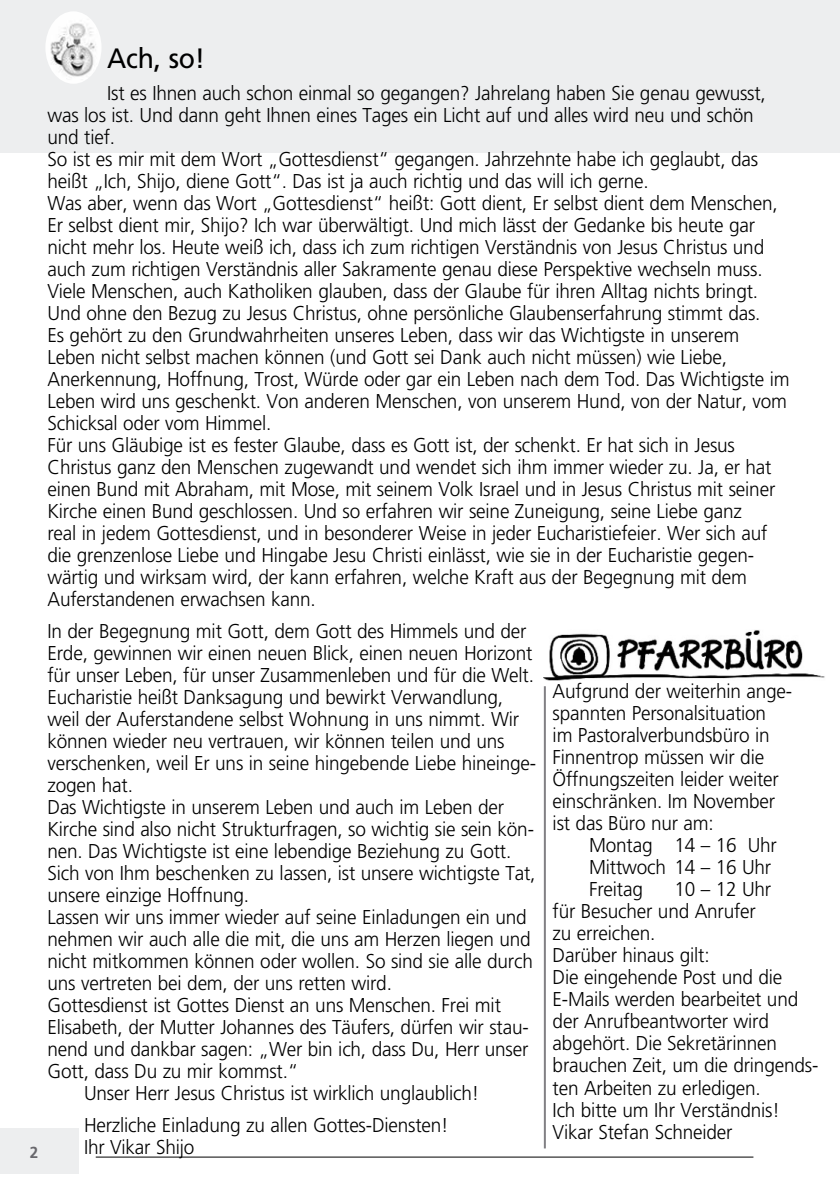
<style>
.page{position:relative;width:840px;height:1191px;background:#fff}
.page>*{position:absolute;margin:0;border:0;box-sizing:border-box;transform-origin:0 0}
.t1{font:28px "Frutiger";color:#000;scale:.95 1}
.t2{font:300 20px/22px "Frutiger";letter-spacing:-.01em;color:#000;scale:.95 1}
.t3{font:700 16px "Frutiger";color:#68676c;scale:.95 1}
</style>
<div class="page">
<hr style="left:96px;top:1156px;width:657px;height:1px;background:#000">
<div style="left:0;top:0;width:839px;height:152px;background:#edeeef"></div>
<div style="left:0;top:1128px;width:79px;height:46px;background:#edeeef"></div>
<img style="left:543px;top:630px;width:282px;height:51px">
<hr style="left:543px;top:686px;width:2px;height:462px;background:#818084">
<img style="left:46px;top:11px;width:55px;height:73px">
<p class="t3" style="left:30px;top:1143px;width:10px">2</p>
<h1 class="t1" style="left:107px;top:42px;width:105px">Ach, so!</h1>
<p class="t2" style="left:47px;top:82px;width:782px;text-indent:60px">Ist es Ihnen auch schon einmal so gegangen? Jahrelang haben Sie genau gewusst, was los ist. Und dann geht Ihnen eines Tages ein Licht auf und alles wird neu und schön und tief.<br>So ist es mir mit dem Wort „Gottesdienst“ gegangen. Jahrzehnte habe ich geglaubt, das heißt „Ich, Shijo, diene Gott“. Das ist ja auch richtig und das will ich gerne.<br>Was aber, wenn das Wort „Gottesdienst“ heißt: Gott dient, Er selbst dient dem Menschen, Er selbst dient mir, Shijo? Ich war überwältigt. Und mich lässt der Gedanke bis heute gar nicht mehr los. Heute weiß ich, dass ich zum richtigen Verständnis von Jesus Christus und auch zum richtigen Verständnis aller Sakramente genau diese Perspektive wechseln muss.<br>Viele Menschen, auch Katholiken glauben, dass der Glaube für ihren Alltag nichts bringt.<br>Und ohne den Bezug zu Jesus Christus, ohne persönliche Glaubenserfahrung stimmt das.<br>Es gehört zu den Grundwahrheiten unseres Leben, dass wir das Wichtigste in unserem Leben nicht selbst machen können (und Gott sei Dank auch nicht müssen) wie Liebe, Anerkennung, Hoffnung, Trost, Würde oder gar ein Leben nach dem Tod. Das Wichtigste im Leben wird uns geschenkt. Von anderen Menschen, von unserem Hund, von der Natur, vom Schicksal oder vom Himmel.<br>Für uns Gläubige ist es fester Glaube, dass es Gott ist, der schenkt. Er hat sich in Jesus Christus ganz den Menschen zugewandt und wendet sich ihm immer wieder zu. Ja, er hat einen Bund mit Abraham, mit Mose, mit seinem Volk Israel und in Jesus Christus mit seiner Kirche einen Bund geschlossen. Und so erfahren wir seine Zuneigung, seine Liebe ganz<br>real in jedem Gottesdienst, und in besonderer Weise in jeder Eucharistiefeier. Wer sich auf die grenzenlose Liebe und Hingabe Jesu Christi einlässt, wie sie in der Eucharistie gegen&shy;wärtig und wirksam wird, der kann erfahren, welche Kraft aus der Begegnung mit dem Auferstandenen erwachsen kann.</p>
<p class="t2" style="left:47px;top:620px;width:505px">In der Begegnung mit Gott, dem Gott des Himmels und der</p>
<p class="t2" style="left:47px;top:642px;width:511px">Erde, gewinnen wir einen neuen Blick, einen neuen Horizont</p>
<p class="t2" style="left:47px;top:664px;width:513px">für unser Leben, für unser Zusammenleben und für die Welt.</p>
<p class="t2" style="left:47px;top:686px;width:481px">Eucharistie heißt Danksagung und bewirkt Verwandlung,</p>
<p class="t2" style="left:47px;top:708px;width:497px">weil der Auferstandene selbst Wohnung in uns nimmt. Wir</p>
<p class="t2" style="left:47px;top:730px;width:482px">können wieder neu vertrauen, wir können teilen und uns</p>
<p class="t2" style="left:47px;top:752px;width:515px">verschenken, weil Er uns in seine hingebende Liebe hineinge-</p>
<p class="t2" style="left:47px;top:774px;width:91px">zogen hat.</p>
<p class="t2" style="left:47px;top:796px;width:482px">Das Wichtigste in unserem Leben und auch im Leben der</p>
<p class="t2" style="left:47px;top:818px;width:513px">Kirche sind also nicht Strukturfragen, so wichtig sie sein kön-</p>
<p class="t2" style="left:47px;top:840px;width:489px">nen. Das Wichtigste ist eine lebendige Beziehung zu Gott.</p>
<p class="t2" style="left:47px;top:862px;width:515px">Sich von Ihm beschenken zu lassen, ist unsere wichtigste Tat,</p>
<p class="t2" style="left:47px;top:884px;width:214px">unsere einzige Hoffnung.</p>
<p class="t2" style="left:47px;top:906px;width:505px">Lassen wir uns immer wieder auf seine Einladungen ein und</p>
<p class="t2" style="left:47px;top:928px;width:510px">nehmen wir auch alle die mit, die uns am Herzen liegen und</p>
<p class="t2" style="left:47px;top:950px;width:512px">nicht mitkommen können oder wollen. So sind sie alle durch</p>
<p class="t2" style="left:47px;top:972px;width:364px">uns vertreten bei dem, der uns retten wird.</p>
<p class="t2" style="left:47px;top:994px;width:478px">Gottesdienst ist Gottes Dienst an uns Menschen. Frei mit</p>
<p class="t2" style="left:47px;top:1016px;width:508px">Elisabeth, der Mutter Johannes des Täufers, dürfen wir stau-</p>
<p class="t2" style="left:47px;top:1038px;width:507px">nend und dankbar sagen: „Wer bin ich, dass Du, Herr unser</p>
<p class="t2" style="left:47px;top:1060px;width:265px">Gott, dass Du zu mir kommst.“</p>
<p class="t2" style="left:84px;top:1082px;width:417px">Unser Herr Jesus Christus ist wirklich unglaublich!</p>
<p class="t2" style="left:84px;top:1114px;width:385px">Herzliche Einladung zu allen Gottes-Diensten!<br>Ihr Vikar Shijo</p>
<p class="t2" style="left:552px;top:680px;width:253px">Aufgrund der weiterhin ange&shy;spannten Personalsituation<br>im Pastoralverbundsbüro in<br>Finnentrop müssen wir die<br>Öffnungszeiten leider weiter einschränken. Im November ist das Büro nur am:</p>
<p class="t2" style="left:588px;top:834px;width:199px">Montag 14 – 16 Uhr<br>Mittwoch 14 – 16 Uhr<br>Freitag</p>
<p class="t2" style="left:552px;top:878px;width:281px;text-indent:122px">10 – 12 Uhr<br>für Besucher und Anrufer<br>zu erreichen.<br>Darüber hinaus gilt:<br>Die eingehende Post und die<br>E-Mails werden bearbeitet und der Anrufbeantworter wird abgehört. Die Sekretärinnen brauchen Zeit, um die dringends&shy;ten Arbeiten zu erledigen.<br>Ich bitte um Ihr Verständnis!<br>Vikar Stefan Schneider</p>
</div>
